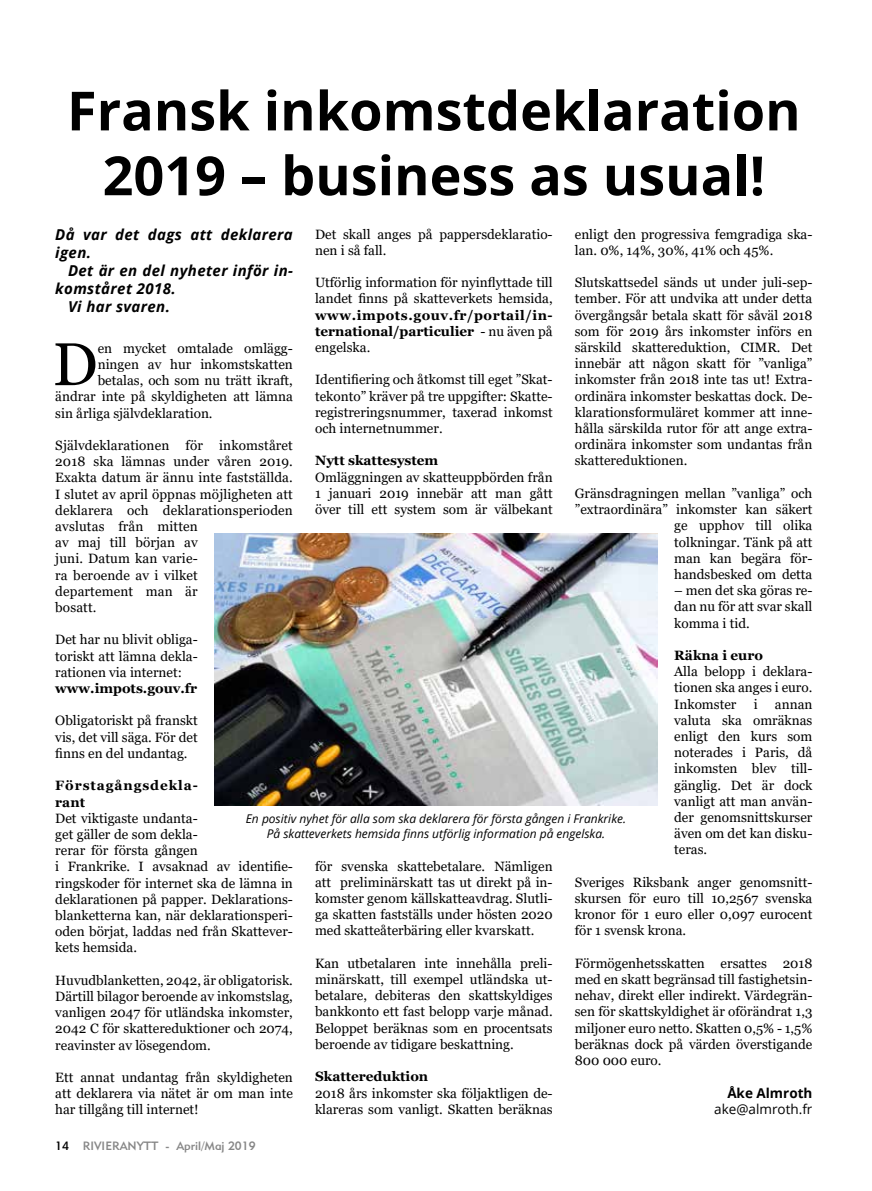
<style>
.page{position:relative;width:872px;height:1191px;background:#fff}
.page>*{position:absolute;margin:0;border:0;box-sizing:border-box;transform-origin:0 0}
.t1{font:60.3px "Georgia";color:#000}
.t2{font:700 54px/64.8px "Open Sans";color:#000;text-align:center}
.t3{font:italic 700 15px/18px "Open Sans";letter-spacing:.025em;color:#000}
.t4{font:13.5px/16.2px "Georgia";color:#000;text-align:justify}
.t5{font:700 13.5px/16.2px "Georgia";color:#000;text-align:justify}
.t6{font:700 13.5px/16.2px "Georgia";letter-spacing:.065em;color:#000}
.t7{font:13.5px "Open Sans";color:#000}
.t8{font:700 13.5px "Open Sans";color:#000}
.t9{font:italic 12px/14.4px "Open Sans";color:#000;text-align:center}
.t10{font:12px "Geometric 415 BT Medium A";color:#878787}
.s1{font-weight:400}
.s2{color:#000}
</style>
<div class="page">
<img style="left:215px;top:533px;width:442px;height:272px">
<h2 class="t2" style="left:67px;top:77px;width:735px">Fransk inkomstdeklaration<br>2019 – business as usual!</h2>
<p class="t3" style="left:55px;top:225px;width:239px">Då var det dags att deklarera igen.</p>
<p class="t3" style="left:68px;top:261px;width:226px">Det är en del nyheter inför in-</p>
<p class="t3" style="left:55px;top:279px;width:122px">komståret 2018.</p>
<p class="t3" style="left:68px;top:297px;width:103px">Vi har svaren.</p>
<p class="t4" style="left:315px;top:226px;width:239px">Det skall anges på pappersdeklaratio&shy;nen i så fall.</p>
<p class="t4" style="left:315px;top:275px;width:239px">Utförlig information för nyinflyttade till landet finns på skatteverkets hemsida,</p>
<p class="t5" style="left:315px;top:307px;width:239px">www.impots.gouv.fr/portail/in&shy;ternational/particulier <span class="s1">- nu även på engelska.</span></p>
<p class="t4" style="left:315px;top:372px;width:239px">Identifiering och åtkomst till eget ”Skat&shy;tekonto” kräver på tre uppgifter: Skatte&shy;registreringsnummer, taxerad inkomst och internetnummer.</p>
<p class="t5" style="left:315px;top:453px;width:125px">Nytt skattesystem</p>
<p class="t4" style="left:315px;top:469px;width:239px">Omläggningen av skatteuppbörden från 1 januari 2019 innebär att man gått över till ett system som är välbekant</p>
<p class="t4" style="left:575px;top:226px;width:239px">enligt den progressiva femgradiga ska&shy;lan. 0%, 14%, 30%, 41% och 45%.</p>
<p class="t4" style="left:575px;top:275px;width:239px">Slutskattsedel sänds ut under juli-sep&shy;tember. För att undvika att under detta övergångsår betala skatt för såväl 2018 som för 2019 års inkomster införs en särskild skattereduktion, CIMR. Det innebär att någon skatt för ”vanliga” inkomster från 2018 inte tas ut! Extra&shy;ordinära inkomster beskattas dock. De&shy;klarationsformuläret kommer att inne&shy;hålla särskilda rutor för att ange extra&shy;ordinära inkomster som undantas från skattereduktionen.</p>
<p class="t4" style="left:575px;top:485px;width:239px;text-align:right">Gränsdragningen mellan ”vanliga” och ”extraordinära” inkomster kan säkert ge upphov till olika<br>tolkningar. Tänk på att<br>man kan begära för-<br>handsbesked om detta</p>
<p class="t4" style="left:674px;top:582px;width:140px">– men det ska göras re&shy;dan nu för att svar skall komma i tid.</p>
<p class="t5" style="left:674px;top:647px;width:90px">Räkna i euro</p>
<p class="t4" style="left:674px;top:663px;width:140px">Alla belopp i deklara&shy;tionen ska anges i euro.<br>Inkomster</p>
<h1 class="t1" style="left:53px;top:328px;width:47px">D</h1>
<p class="t4" style="left:98px;top:340px;width:197px">en mycket omtalade omlägg-</p>
<p class="t4" style="left:98px;top:356px;width:197px">ningen av hur inkomstskatten</p>
<p class="t4" style="left:98px;top:373px;width:197px">betalas, och som nu trätt ikraft,</p>
<p class="t4" style="left:55px;top:389px;width:239px">ändrar inte på skyldigheten att lämna</p>
<p class="t4" style="left:55px;top:405px;width:159px">sin årliga självdeklaration.</p>
<p class="t4" style="left:55px;top:437px;width:239px;text-align:left">Självdeklarationen för inkomståret<br>2018 ska lämnas under våren 2019.<br>Exakta datum är ännu inte fastställda.<br>I slutet av april öppnas möjligheten att deklarera och deklarationsperioden avslutas från mitten<br>av maj till början av<br>juni. Datum kan varie-<br>ra beroende av i vilket<br>departement man är<br>bosatt.</p>
<p class="t4" style="left:55px;top:632px;width:144px">Det har nu blivit obliga&shy;toriskt att lämna dekla&shy;rationen via internet:</p>
<p class="t5" style="left:55px;top:680px;width:143px">www.impots.gouv.fr</p>
<p class="t4" style="left:55px;top:713px;width:144px">Obligatoriskt på franskt vis, det vill säga. För det finns en del undantag.</p>
<p class="t6" style="left:55px;top:777px;width:144px">Förstagångsdekla&shy;rant</p>
<p class="t4" style="left:55px;top:810px;width:239px;text-align:left">Det viktigaste undanta-<br>get gäller de som dekla-<br>rerar för första gången<br>i Frankrike. I avsaknad av identifie&shy;ringskoder för internet ska de lämna in deklarationen på papper. Deklarations&shy;blanketterna kan, när deklarationsperi&shy;oden börjat, laddas ned från Skattever&shy;kets hemsida.</p>
<p class="t4" style="left:55px;top:972px;width:239px">Huvudblanketten, 2042, är obligatorisk.<br>Därtill bilagor beroende av inkomstslag, vanligen 2047 för utländska inkomster, 2042 C för skattereduktioner och 2074, reavinster av lösegendom.</p>
<p class="t4" style="left:55px;top:1069px;width:239px">Ett annat undantag från skyldigheten att deklarera via nätet är om man inte har tillgång till internet!</p>
<p class="t4" style="left:753px;top:696px;width:5px">i</p>
<p class="t4" style="left:674px;top:696px;width:140px;text-indent:101px">annan valuta ska omräknas enligt den kurs som noterades i Paris, då inkomsten blev till&shy;gänglig. Det är dock vanligt att man använ&shy;der genomsnittskurser även om det kan disku&shy;teras.</p>
<p class="t4" style="left:575px;top:874px;width:239px">Sveriges Riksbank anger genomsnitt&shy;skursen för euro till 10,2567 svenska kronor för 1 euro eller 0,097 eurocent för 1 svensk krona.</p>
<p class="t4" style="left:575px;top:955px;width:239px">Förmögenhetsskatten ersattes 2018 med en skatt begränsad till fastighetsin&shy;nehav, direkt eller indirekt. Värdegrän&shy;sen för skattskyldighet är oförändrat 1,3 miljoner euro netto. Skatten 0,5% - 1,5% beräknas dock på värden överstigande 800 000 euro.</p>
<p class="t8" style="left:727px;top:1083px;width:87px">Åke Almroth</p>
<p class="t7" style="left:714px;top:1100px;width:100px">ake@almroth.fr</p>
<p class="t9" style="left:246px;top:811px;width:382px">En positiv nyhet för alla som ska deklarera för första gången i Frankrike.<br>På skatteverkets hemsida finns utförlig information på engelska.</p>
<p class="t4" style="left:315px;top:858px;width:239px">för svenska skattebetalare. Nämligen att preliminärskatt tas ut direkt på in&shy;komster genom källskatteavdrag. Slutli&shy;ga skatten fastställs under hösten 2020 med skatteåterbäring eller kvarskatt.</p>
<p class="t4" style="left:315px;top:955px;width:239px">Kan utbetalaren inte innehålla preli&shy;minärskatt, till exempel utländska ut&shy;betalare, debiteras den skattskyldiges bankkonto ett fast belopp varje månad.<br>Beloppet beräknas som en procentsats beroende av tidigare beskattning.</p>
<p class="t5" style="left:315px;top:1068px;width:115px">Skattereduktion</p>
<p class="t4" style="left:315px;top:1085px;width:239px">2018 års inkomster ska följaktligen de&shy;klareras som vanligt. Skatten beräknas</p>
<p class="t10" style="left:55px;top:1138px;width:202px"><span class="s2">14</span> RIVIERANYTT - April/Maj 2019</p>
</div>
